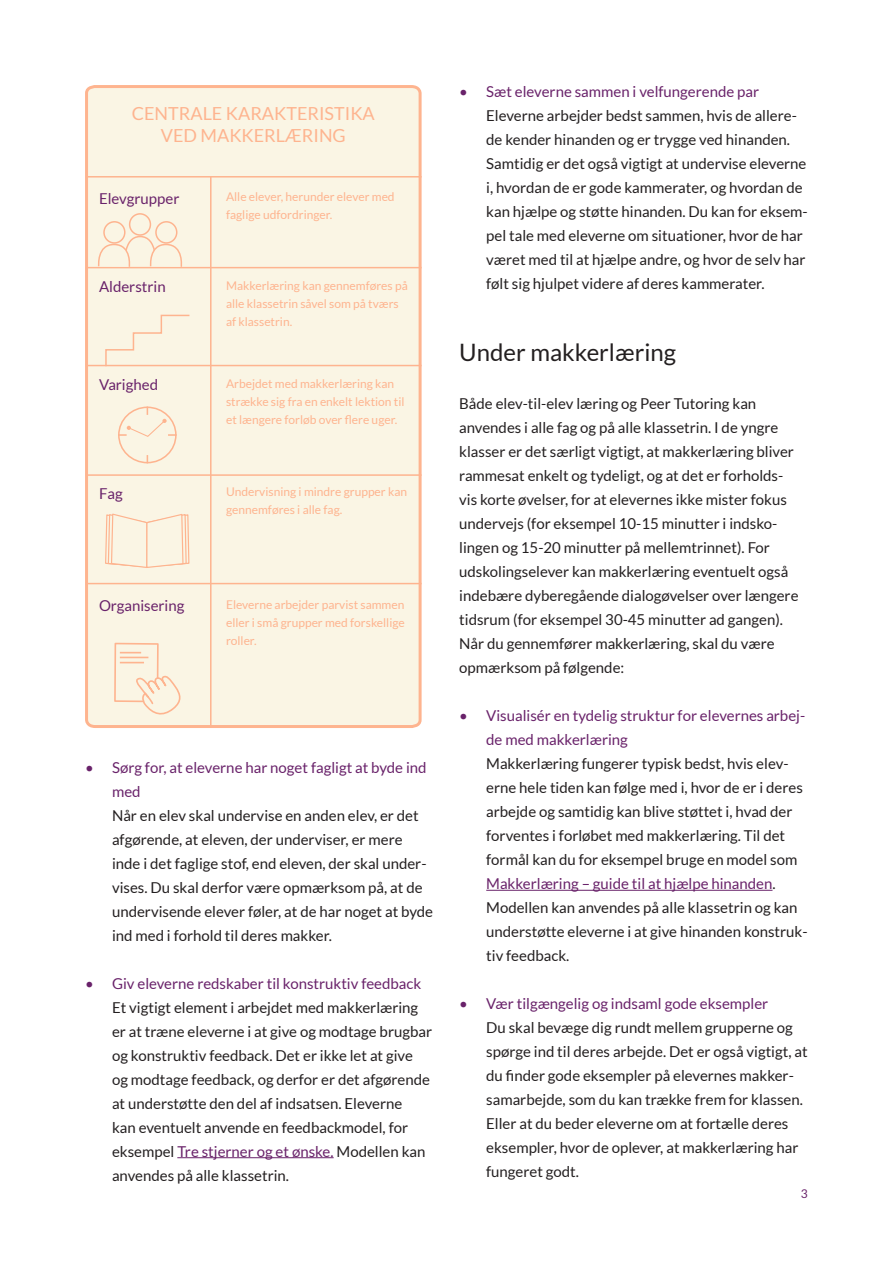
<style>
.page{position:relative;width:893px;height:1263px;background:#fff}
.page>*{position:absolute;margin:0;border:0;box-sizing:border-box;transform-origin:0 0}
.Overskrift_3{font:24px "Lato";color:#231f20}
.t1{font:18px/21.6px "Lato";color:#feb48f;text-align:center}
.Brødtekst{font:15px/24px "Lato";color:#231f20}
.t2{font:15px "Lato";color:#69226a}
.Brødtekst-2{font:12px/18px "Lato";color:#feb48f}
.t3{font:12px "Lato";color:#69226a}
.s1{color:#69226a}
</style>
<div class="page">
<hr style="left:177px;top:1157px;width:157px;height:1px;background:#69226a">
<hr style="left:486px;top:890px;width:286px;height:1px;background:#69226a">
<div style="left:85px;top:85px;width:337px;height:643px;background:#faf5e4"></div>
<hr style="left:210px;top:177px;width:2px;height:549px;background:#feb48f">
<hr style="left:86px;top:583px;width:336px;height:1px;background:#feb48f">
<hr style="left:86px;top:474px;width:336px;height:2px;background:#feb48f">
<hr style="left:86px;top:365px;width:336px;height:1px;background:#feb48f">
<hr style="left:86px;top:267px;width:336px;height:1px;background:#feb48f">
<hr style="left:86px;top:176px;width:336px;height:2px;background:#feb48f">
<div style="left:130px;top:214px;width:20px;height:21px;background:#faf5e4;border-radius:50%"></div>
<div style="left:129px;top:213px;width:22px;height:23px;border:2px solid #feb48f;border-radius:50%"></div>
<div style="left:104px;top:222px;width:21px;height:21px;background:#faf5e4;border-radius:50%"></div>
<div style="left:103px;top:221px;width:23px;height:23px;border:2px solid #feb48f;border-radius:50%"></div>
<div style="left:156px;top:222px;width:21px;height:21px;background:#faf5e4;border-radius:50%"></div>
<div style="left:155px;top:221px;width:23px;height:23px;border:2px solid #feb48f;border-radius:50%"></div>
<svg style="left:97px;top:235px;width:88px;height:32px;background:#faedd9"></svg>
<svg style="left:104px;top:314px;width:87px;height:54px;background:#faf0dd"></svg>
<div style="left:119px;top:407px;width:57px;height:56px;background:#faf5e4;border-radius:50%"></div>
<div style="left:118px;top:406px;width:59px;height:57px;border:2px solid #feb48f;border-radius:50%"></div>
<svg style="left:118px;top:406px;width:59px;height:32px"></svg>
<div style="left:115px;top:643px;width:43px;height:58px;background:#faf5e4"></div>
<div style="left:114px;top:643px;width:45px;height:59px;border:2px solid #feb48f"></div>
<svg style="left:120px;top:652px;width:28px;height:11px"></svg>
<svg style="left:132px;top:675px;width:53px;height:42px"></svg>
<svg style="left:104px;top:513px;width:86px;height:56px;background:#faecd9"></svg>
<p class="t1" style="left:132px;top:102px;width:245px">CENTRALE KARAKTERISTIKA<br>VED MAKKERLÆRING</p>
<p class="t2" style="left:99px;top:190px;width:82px">Elevgrupper</p>
<p class="Brødtekst-2" style="left:226px;top:188px;width:170px">Alle elever, herunder elever med faglige udfordringer.</p>
<p class="t2" style="left:99px;top:279px;width:68px">Alderstrin</p>
<p class="Brødtekst-2" style="left:226px;top:276px;width:183px">Makkerlæring kan gennemføres på alle klassetrin såvel som på tværs af klassetrin.</p>
<p class="t2" style="left:99px;top:376px;width:61px">Varighed</p>
<p class="Brødtekst-2" style="left:226px;top:374px;width:180px">Arbejdet med makkerlæring kan strække sig fra en enkelt lektion til et længere forløb over flere uger.</p>
<p class="t2" style="left:99px;top:485px;width:25px">Fag</p>
<p class="Brødtekst-2" style="left:226px;top:483px;width:183px">Undervisning i mindre grupper kan gennemføres i alle fag.</p>
<p class="t2" style="left:99px;top:597px;width:87px">Organisering</p>
<p class="Brødtekst-2" style="left:226px;top:595px;width:180px;text-align:justify">Eleverne arbejder parvist sammen eller i små grupper med forskellige roller.</p>
<p class="Brødtekst" style="left:112px;top:755px;width:323px;text-indent:-27px"><span class="s1">• Sørg for, at eleverne har noget fagligt at byde ind med<br></span>Når en elev skal undervise en anden elev, er det afgørende, at eleven, der underviser, er mere inde i det faglige stof, end eleven, der skal under&shy;vises. Du skal derfor være opmærksom på, at de undervisende elever føler, at de har noget at byde ind med i forhold til deres makker.</p>
<p class="Brødtekst" style="left:112px;top:971px;width:322px;text-indent:-27px"><span class="s1">• Giv eleverne redskaber til konstruktiv feedback </span>Et vigtigt element i arbejdet med makkerlæring er at træne eleverne i at give og modtage brugbar og konstruktiv feedback. Det er ikke let at give og modtage feedback, og derfor er det afgørende at understøtte den del af indsatsen. Eleverne<br>kan eventuelt anvende en feedbackmodel, for eksempel <span class="s1">Tre stjerner og et ønske.</span> Modellen kan anvendes på alle klassetrin.</p>
<p class="Brødtekst" style="left:486px;top:80px;width:323px;text-indent:-27px"><span class="s1">• Sæt eleverne sammen i velfungerende par </span>Eleverne arbejder bedst sammen, hvis de allere&shy;de kender hinanden og er trygge ved hinanden.<br>Samtidig er det også vigtigt at undervise eleverne i, hvordan de er gode kammerater, og hvordan de kan hjælpe og støtte hinanden. Du kan for eksem&shy;pel tale med eleverne om situationer, hvor de har været med til at hjælpe andre, og hvor de selv har følt sig hjulpet videre af deres kammerater.</p>
<p class="Overskrift_3" style="left:459px;top:339px;width:218px">Under makkerlæring</p>
<p class="Brødtekst" style="left:459px;top:392px;width:341px">Både elev-til-elev læring og Peer Tutoring kan anvendes i alle fag og på alle klassetrin. I de yngre klasser er det særligt vigtigt, at makkerlæring bliver rammesat enkelt og tydeligt, og at det er forholds&shy;vis korte øvelser, for at elevernes ikke mister fokus undervejs (for eksempel 10-15 minutter i indsko&shy;lingen og 15-20 minutter på mellemtrinnet). For udskolingselever kan makkerlæring eventuelt også indebære dyberegående dialogøvelser over længere tidsrum (for eksempel 30-45 minutter ad gangen).<br>Når du gennemfører makkerlæring, skal du være opmærksom på følgende:</p>
<p class="Brødtekst" style="left:486px;top:704px;width:323px;text-indent:-27px"><span class="s1">• Visualisér en tydelig struktur for elevernes arbej&shy;de med makkerlæring<br></span>Makkerlæring fungerer typisk bedst, hvis elev&shy;erne hele tiden kan følge med i, hvor de er i deres arbejde og samtidig kan blive støttet i, hvad der forventes i forløbet med makkerlæring. Til det formål kan du for eksempel bruge en model som <span class="s1">Makkerlæring – guide til at hjælpe hinanden</span>.<br>Modellen kan anvendes på alle klassetrin og kan understøtte eleverne i at give hinanden konstruk&shy;tiv feedback.</p>
<p class="Brødtekst" style="left:486px;top:992px;width:323px;text-indent:-27px"><span class="s1">• Vær tilgængelig og indsaml gode eksempler<br></span>Du skal bevæge dig rundt mellem grupperne og spørge ind til deres arbejde. Det er også vigtigt, at du finder gode eksempler på elevernes makker&shy;samarbejde, som du kan trække frem for klassen.<br>Eller at du beder eleverne om at fortælle deres eksempler, hvor de oplever, at makkerlæring har fungeret godt.</p>
<p class="t3" style="left:801px;top:1186px;width:8px">3</p>
</div>
